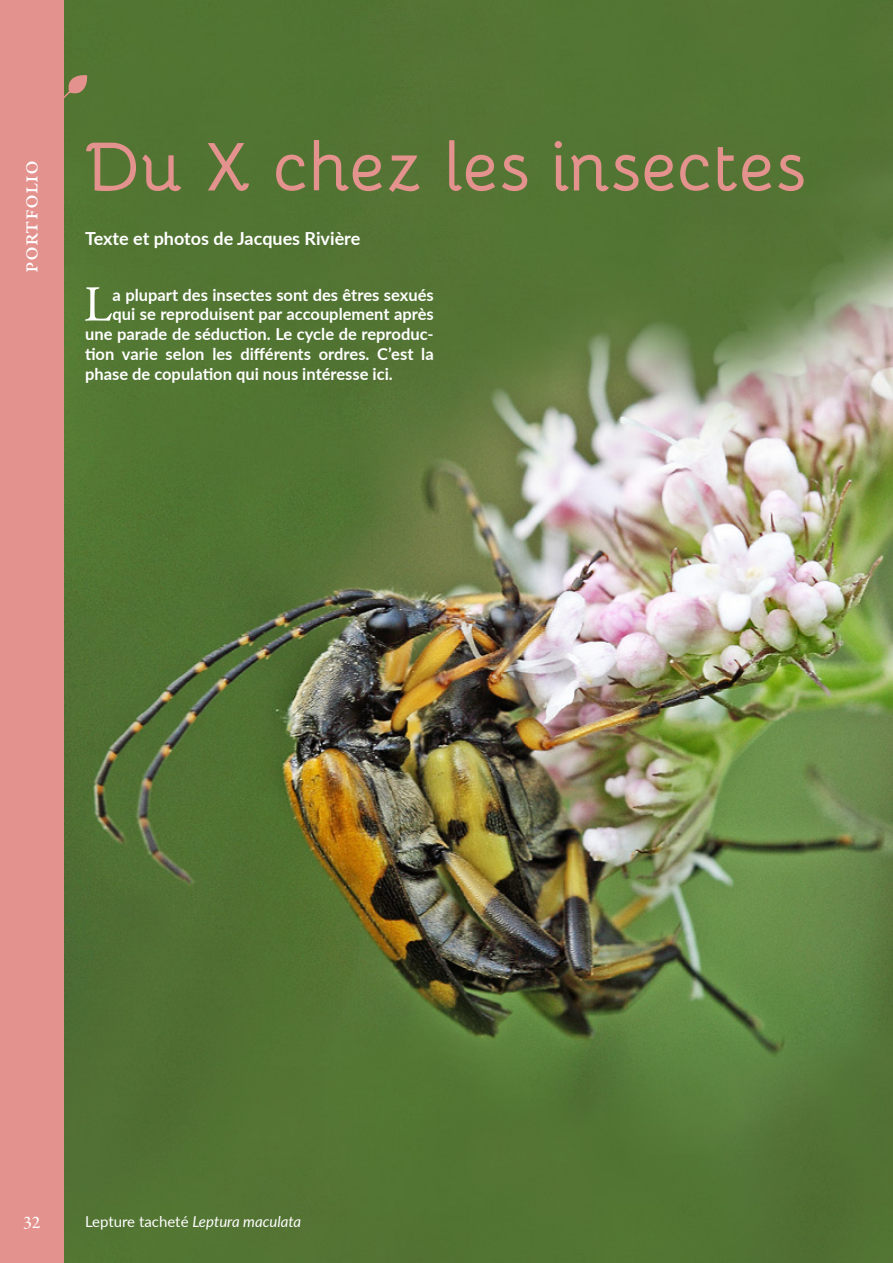
<style>
.page{position:relative;width:893px;height:1263px;background:#fff}
.page>*{position:absolute;margin:0;border:0;box-sizing:border-box;transform-origin:0 0}
.t1{font:700 69px "Bellota";letter-spacing:-.01em;color:#e3928d}
.t2{font:51.3px "Garamond Premr Pro";color:#fff}
.t3{font:500 24px "Garamond Premr Pro";color:#fff}
.t4{font:700 18px "Lato";color:#fff}
.t5{font:500 18px "Garamond Premr Pro";color:#fff}
.t6{font:700 16.5px "Lato";color:#fff}
.t7{font:italic 15px "Lato";color:#fff}
.s1{font-style:normal}
</style>
<div class="page">
<img style="left:64px;top:0;width:829px;height:1263px">
<div style="left:0;top:0;width:64px;height:1263px;background:#e3928d"></div>
<svg style="left:64px;top:75px;width:24px;height:35px"></svg>
<h3 class="t3" style="left:16px;top:273px;width:114px;rotate:-90deg">portfolio</h3>
<h1 class="t1" style="left:85px;top:112px;width:724px">Du X chez les insectes</h1>
<p class="t4" style="left:85px;top:226px;width:277px">Texte et photos de Jacques Rivière</p>
<h2 class="t2" style="left:84px;top:273px;width:30px">L</h2>
<p class="t6" style="left:113px;top:282px;width:323px">a plupart des insectes sont des êtres sexués</p>
<p class="t6" style="left:113px;top:302px;width:323px">qui se reproduisent par accouplement après</p>
<p class="t6" style="left:85px;top:322px;width:350px">une parade de séduction. Le cycle de reproduc-</p>
<p class="t6" style="left:85px;top:342px;width:350px">tion varie selon les différents ordres. C’est la</p>
<p class="t6" style="left:85px;top:362px;width:309px">phase de copulation qui nous intéresse ici.</p>
<p class="t5" style="left:23px;top:1211px;width:19px">32</p>
<p class="t7" style="left:85px;top:1210px;width:218px"><span class="s1">Lepture tacheté</span> Leptura maculata</p>
</div>
